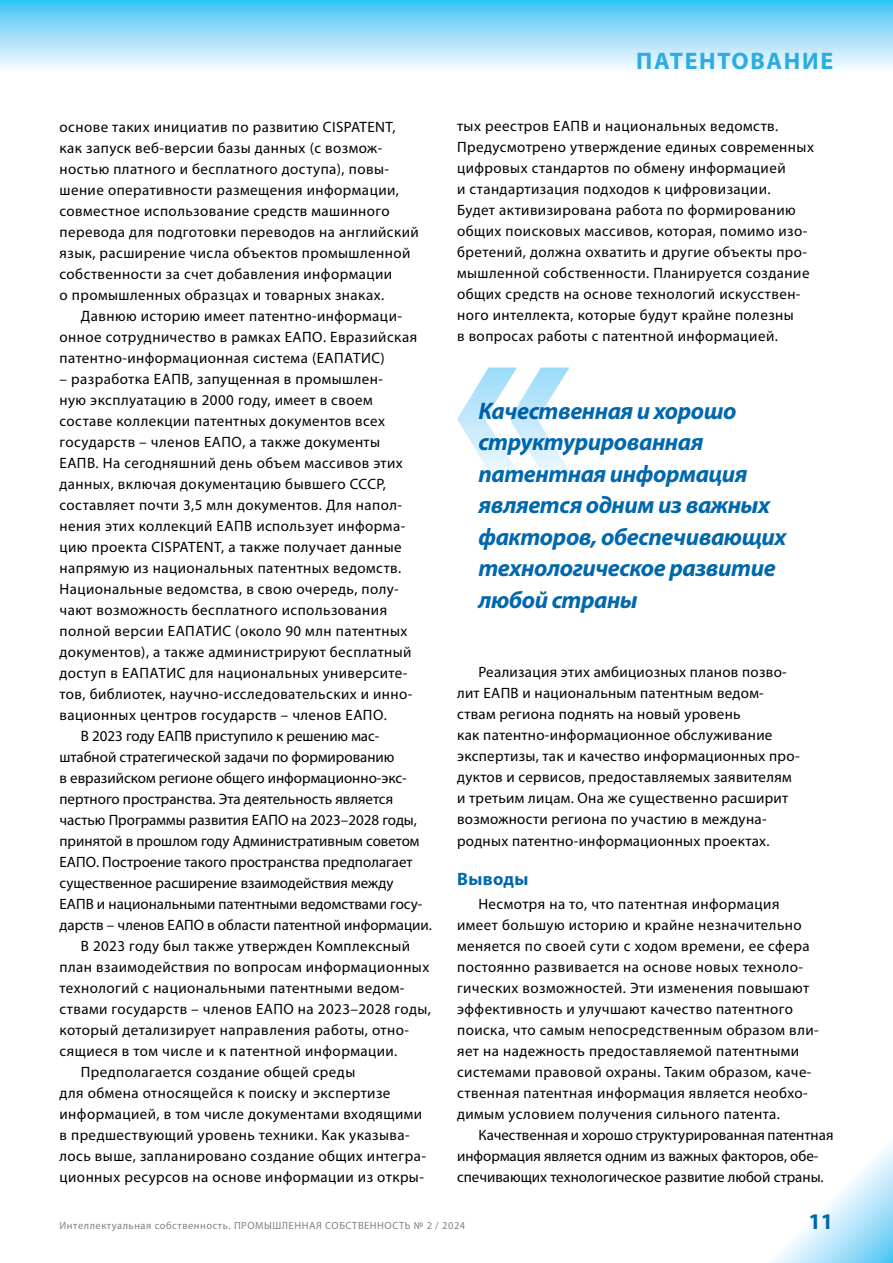
<style>
.page{position:relative;width:893px;height:1263px;background:#fff}
.page>*{position:absolute;margin:0;border:0;box-sizing:border-box;transform-origin:0 0}
.t1{font:italic 700 24px/31.5px "Myriad Pro";letter-spacing:-.02em;color:#0068ac}
.t2{font:700 24px "Myriad Pro";letter-spacing:.07em;color:#2cace2}
.t3{font:700 22.5px "Myriad Pro";color:#0068ac}
.t4{font:700 18px "Myriad Pro";letter-spacing:.02em;color:#0068ac}
.t5{font:15px/21px "Myriad Pro";letter-spacing:.03em;color:#000}
.t6{font:15px/21px "Myriad Pro";color:#000}
.t7{font:10.5px "Myriad Pro";letter-spacing:.05em;color:#808285}
</style>
<div class="page">
<svg style="left:772px;top:1142px;width:121px;height:121px"></svg>
<div style="left:0;top:0;width:893px;height:72px;background:linear-gradient(to bottom,#3ec3f4,#fdfbff)"></div>
<svg style="left:0;top:0;width:1px;height:72px"></svg>
<svg style="left:457px;top:367px;width:112px;height:104px"></svg>
<p class="t5" style="left:60px;top:116px;width:361px">основе таких инициатив по развитию CISPATENT, как запуск веб-версии базы данных (с возмож&shy;ностью платного и бесплатного доступа), повы&shy;шение оперативности размещения информации, совместное использование средств машинного перевода для подготовки переводов на английский язык, расширение числа объектов промышленной собственности за счет добавления информации<br>о промышленных образцах и товарных знаках.</p>
<p class="t5" style="left:60px;top:305px;width:359px;text-indent:21px">Давнюю историю имеет патентно-информаци&shy;онное сотрудничество в рамках ЕАПО. Евразийская патентно-информационная система (ЕАПАТИС)</p>
<p class="t5" style="left:60px;top:368px;width:325px">– разработка ЕАПВ, запущенная в промышлен-</p>
<p class="t5" style="left:60px;top:389px;width:315px">ную эксплуатацию в 2000 году, имеет в своем</p>
<p class="t5" style="left:60px;top:410px;width:327px">составе коллекции патентных документов всех</p>
<p class="t5" style="left:60px;top:431px;width:322px">государств – членов ЕАПО, а также документы</p>
<p class="t5" style="left:60px;top:452px;width:345px">ЕАПВ. На сегодняшний день объем массивов этих</p>
<p class="t5" style="left:60px;top:473px;width:328px">данных, включая документацию бывшего СССР,</p>
<p class="t5" style="left:60px;top:494px;width:344px">составляет почти 3,5 млн документов. Для напол-</p>
<p class="t5" style="left:60px;top:515px;width:347px">нения этих коллекций ЕАПВ использует информа-</p>
<p class="t5" style="left:60px;top:536px;width:344px">цию проекта CISPATENT, а также получает данные</p>
<p class="t5" style="left:60px;top:557px;width:343px">напрямую из национальных патентных ведомств.</p>
<p class="t5" style="left:60px;top:578px;width:341px">Национальные ведомства, в свою очередь, полу-</p>
<p class="t5" style="left:60px;top:599px;width:329px">чают возможность бесплатного использования</p>
<p class="t5" style="left:60px;top:620px;width:349px">полной версии ЕАПАТИС (около 90 млн патентных</p>
<p class="t5" style="left:60px;top:641px;width:354px">документов), а также администрируют бесплатный</p>
<p class="t5" style="left:60px;top:662px;width:349px">доступ в ЕАПАТИС для национальных университе-</p>
<p class="t5" style="left:60px;top:683px;width:354px">тов, библиотек, научно-исследовательских и инно-</p>
<p class="t5" style="left:60px;top:704px;width:329px">вационных центров государств – членов ЕАПО.</p>
<p class="t6" style="left:81px;top:725px;width:300px">В 2023 году ЕАПВ приступило к решению мас-</p>
<p class="t6" style="left:60px;top:746px;width:336px">штабной стратегической задачи по формированию</p>
<p class="t6" style="left:60px;top:767px;width:349px">в евразийском регионе общего информационно-экс-</p>
<p class="t6" style="left:60px;top:788px;width:335px">пертного пространства. Эта деятельность является</p>
<p class="t6" style="left:60px;top:809px;width:359px">частью Программы развития ЕАПО на 2023–2028 годы,</p>
<p class="t6" style="left:60px;top:830px;width:361px">принятой в прошлом году Административным советом</p>
<p class="t6" style="left:60px;top:851px;width:355px">ЕАПО. Построение такого пространства предполагает</p>
<p class="t6" style="left:60px;top:872px;width:336px">существенное расширение взаимодействия между</p>
<p class="t6" style="left:60px;top:893px;width:364px">ЕАПВ и национальными патентными ведомствами госу-</p>
<p class="t6" style="left:60px;top:914px;width:374px">дарств – членов ЕАПО в области патентной информации.</p>
<p class="t5" style="left:81px;top:935px;width:331px">В 2023 году был также утвержден Комплексный</p>
<p class="t5" style="left:60px;top:956px;width:371px">план взаимодействия по вопросам информационных</p>
<p class="t5" style="left:60px;top:977px;width:346px">технологий с национальными патентными ведом-</p>
<p class="t5" style="left:60px;top:998px;width:373px">ствами государств – членов ЕАПО на 2023–2028 годы,</p>
<p class="t5" style="left:60px;top:1019px;width:351px">который детализирует направления работы, отно-</p>
<p class="t5" style="left:60px;top:1040px;width:339px">сящиеся в том числе и к патентной информации.</p>
<p class="t5" style="left:81px;top:1061px;width:276px">Предполагается создание общей среды</p>
<p class="t5" style="left:60px;top:1082px;width:332px">для обмена относящейся к поиску и экспертизе</p>
<p class="t5" style="left:60px;top:1103px;width:364px">информацией, в том числе документами входящими</p>
<p class="t5" style="left:60px;top:1124px;width:352px">в предшествующий уровень техники. Как указыва-</p>
<p class="t5" style="left:60px;top:1145px;width:368px">лось выше, запланировано создание общих интегра-</p>
<p class="t5" style="left:60px;top:1166px;width:366px">ционных ресурсов на основе информации из откры-</p>
<h1 class="t2" style="left:636px;top:45px;width:199px">ПАТЕНТОВАНИЕ</h1>
<p class="t5" style="left:457px;top:116px;width:358px">тых реестров ЕАПВ и национальных ведомств.<br>Предусмотрено утверждение единых современных цифровых стандартов по обмену информацией<br>и стандартизация подходов к цифровизации.<br>Будет активизирована работа по формированию общих поисковых массивов, которая, помимо изо&shy;бретений, должна охватить и другие объекты про&shy;мышленной собственности. Планируется создание общих средств на основе технологий искусствен&shy;ного интеллекта, которые будут крайне полезны<br>в вопросах работы с патентной информацией.</p>
<h1 class="t1" style="left:478px;top:394px;width:310px">Качественная и хорошо структурированная патентная информация является одним из важных факторов, обеспечивающих технологическое развитие любой страны</h1>
<p class="t5" style="left:457px;top:662px;width:344px;text-indent:21px">Реализация этих амбициозных планов позво&shy;лит ЕАПВ и национальным патентным ведом&shy;ствам региона поднять на новый уровень<br>как патентно-информационное обслуживание экспертизы, так и качество информационных про&shy;дуктов и сервисов, предоставляемых заявителям и третьим лицам. Она же существенно расширит возможности региона по участию в междуна&shy;родных патентно-информационных проектах.</p>
<p class="t4" style="left:457px;top:867px;width:73px">Выводы</p>
<p class="t5" style="left:457px;top:893px;width:363px;text-indent:21px">Несмотря на то, что патентная информация имеет большую историю и крайне незначительно меняется по своей сути с ходом времени, ее сфера постоянно развивается на основе новых техноло&shy;гических возможностей. Эти изменения повышают эффективность и улучшают качество патентного поиска, что самым непосредственным образом вли&shy;яет на надежность предоставляемой патентными системами правовой охраны. Таким образом, каче&shy;ственная патентная информация является необхо&shy;димым условием получения сильного патента.</p>
<p class="t6" style="left:457px;top:1124px;width:378px;text-indent:21px">Качественная и хорошо структурированная патентная информация является одним из важных факторов, обе&shy;спечивающих технологическое развитие любой страны.</p>
<p class="t7" style="left:60px;top:1219px;width:407px">Интеллектуальная собственность. ПРОМЫШЛЕННАЯ СОБСТВЕННОСТЬ № 2 / 2024</p>
<h2 class="t3" style="left:808px;top:1206px;width:26px">11</h2>
</div>
